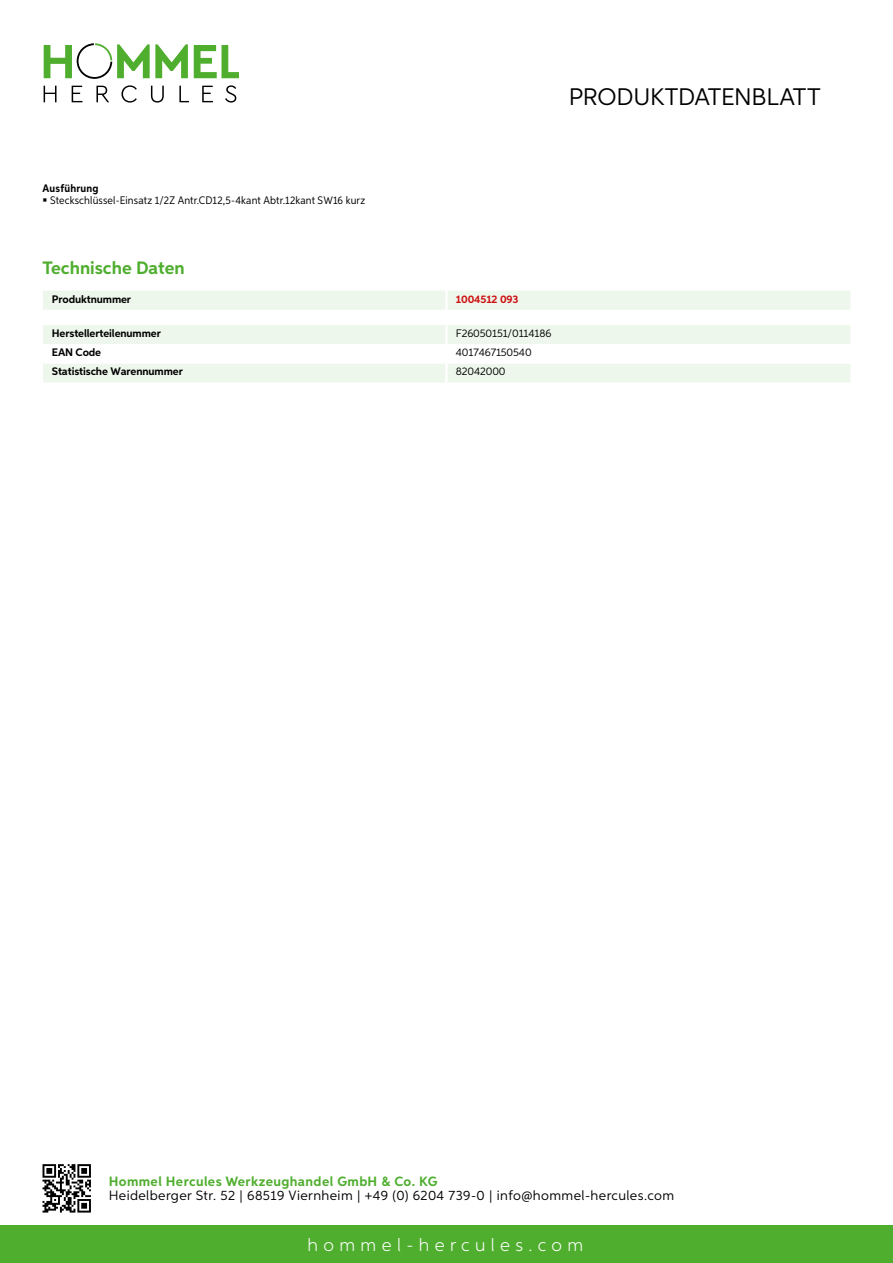
<style>
.page{position:relative;width:893px;height:1263px;background:#fff}
.page>*{position:absolute;margin:0;border:0;box-sizing:border-box;transform-origin:0 0}
.t1{font:24px "Aspira";letter-spacing:-.01em;color:#000}
.t2{font:300 18px "Aspira";letter-spacing:.3em;color:#fff}
.t3{font:700 18px "Aspira";color:#50ae2f}
.t4{font:13.5px "Aspira";letter-spacing:.03em;color:#000}
.t5{font:700 13.5px "Aspira";letter-spacing:.03em;color:#50ae2f}
.t6{font:700 10.95px "Aspira";letter-spacing:-.01em;color:#000}
.t7{font:10.95px "Aspira Nar";letter-spacing:.015em;color:#000}
.t8{font:10.95px "Aspira";letter-spacing:-.01em;color:#000}
.t9{font:700 10.95px "Aspira";letter-spacing:-.01em;color:#cd1013}
.t10{font:700 10.95px "Aspira Nar";letter-spacing:.02em;color:#000}
</style>
<div class="page">
<div style="left:0;top:1226px;width:893px;height:37px;background:#50ae2f"></div>
<svg style="left:43px;top:1164px;width:48px;height:48px"></svg>
<svg style="left:194px;top:45px;width:45px;height:33px"></svg>
<svg style="left:44px;top:43px;width:144px;height:36px"></svg>
<svg style="left:44px;top:86px;width:13px;height:16px"></svg>
<svg style="left:72px;top:86px;width:10px;height:16px"></svg>
<svg style="left:96px;top:86px;width:13px;height:16px"></svg>
<svg style="left:121px;top:85px;width:16px;height:18px"></svg>
<svg style="left:151px;top:86px;width:13px;height:17px"></svg>
<svg style="left:179px;top:86px;width:10px;height:16px"></svg>
<svg style="left:202px;top:86px;width:11px;height:16px"></svg>
<svg style="left:225px;top:85px;width:11px;height:18px"></svg>
<div style="left:43px;top:291px;width:807px;height:19px;background:#eef7eb"></div>
<hr style="left:445px;top:291px;width:3px;height:19px;background:#fff">
<svg style="left:43px;top:325px;width:807px;height:58px"></svg>
<hr style="left:445px;top:363px;width:3px;height:20px;background:#fff">
<h1 class="t1" style="left:569px;top:82px;width:253px">Produktdatenblatt</h1>
<p class="t10" style="left:43px;top:181px;width:58px">Ausführung</p>
<p class="t7" style="left:50px;top:194px;width:317px">Steckschlüssel-Einsatz 1/2Z Antr.CD12,5-4kant Abtr.12kant SW16 kurz</p>
<h2 class="t3" style="left:43px;top:256px;width:144px">Technische Daten</h2>
<p class="t6" style="left:52px;top:292px;width:81px">Produktnummer</p>
<p class="t9" style="left:456px;top:292px;width:64px">1004512 093</p>
<p class="t6" style="left:52px;top:327px;width:111px">Herstellerteilenummer</p>
<p class="t8" style="left:456px;top:327px;width:97px">F26050151/0114186</p>
<p class="t6" style="left:52px;top:346px;width:51px">EAN Code</p>
<p class="t8" style="left:456px;top:346px;width:77px">4017467150540</p>
<p class="t6" style="left:52px;top:365px;width:132px">Statistische Warennummer</p>
<p class="t8" style="left:456px;top:365px;width:51px">82042000</p>
<p class="t5" style="left:109px;top:1172px;width:330px">Hommel Hercules Werkzeughandel GmbH &amp; Co. KG</p>
<p class="t4" style="left:109px;top:1187px;width:567px">Heidelberger Str. 52 | 68519 Viernheim | +49 (0) 6204 739-0 | info@hommel-hercules.com</p>
<h2 class="t2" style="left:307px;top:1234px;width:277px">hommel-hercules.com</h2>
</div>
